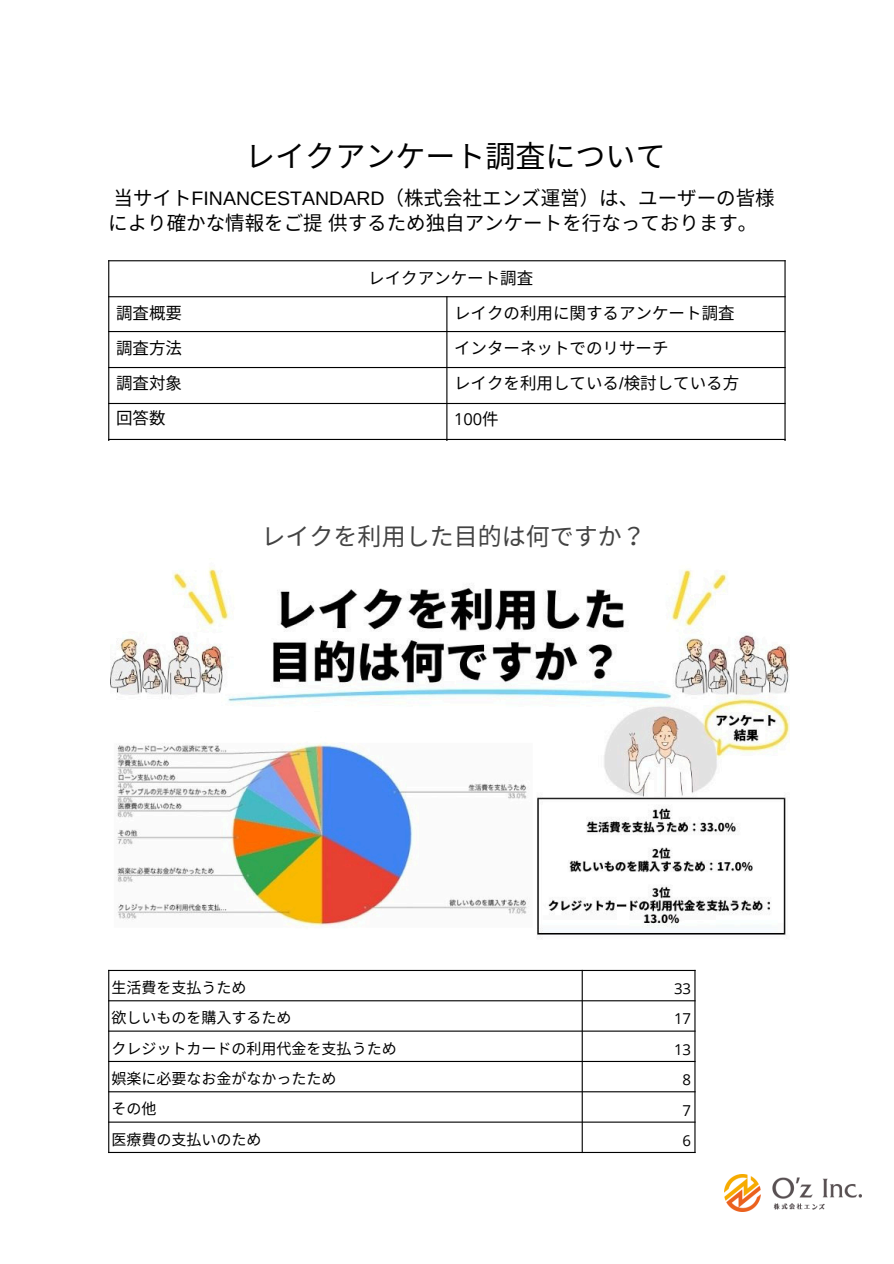
<style>
.page{position:relative;width:894px;height:1264px;background:#fff}
.page>*{position:absolute;margin:0;border:0;box-sizing:border-box;transform-origin:0 0}
.t1{font:30px "Noto Sans CJ Ksc";color:#000}
.t2{font:24px "Noto Sans CJ Ksc";color:#434343}
.t3{font:19.5px/24.8px "Noto Sans CJ Ksc";color:#000}
.t4{font:16.5px/34.8px "Noto Sans CJ Ksc";color:#000}
.t5{font:16.5px "Open Sans";color:#000}
.t6{font:15px/30.3px "Noto Sans CJ Ksc";color:#000}
.t7{font:15px/30.3px "Open Sans";color:#000;text-align:justify}
.s1{font-family:"Arimo"}
.s2{font-family:"Noto Sans CJ Ksc"}
</style>
<div class="page">
<hr style="left:108px;top:969px;width:1px;height:183px;background:#000">
<hr style="left:581px;top:969px;width:1px;height:183px;background:#000">
<hr style="left:694px;top:969px;width:1px;height:183px;background:#000">
<hr style="left:108px;top:969px;width:587px;height:2px;background:#000">
<hr style="left:108px;top:1000px;width:587px;height:1px;background:#000">
<hr style="left:108px;top:1030px;width:587px;height:1px;background:#000">
<hr style="left:108px;top:1060px;width:587px;height:2px;background:#000">
<hr style="left:108px;top:1091px;width:587px;height:1px;background:#000">
<hr style="left:108px;top:1121px;width:587px;height:1px;background:#000">
<hr style="left:108px;top:1151px;width:587px;height:1px;background:#000">
<hr style="left:108px;top:260px;width:1px;height:216px;background:#000">
<hr style="left:446px;top:296px;width:1px;height:180px;background:#000">
<hr style="left:784px;top:260px;width:1px;height:216px;background:#000">
<hr style="left:108px;top:260px;width:677px;height:1px;background:#000">
<hr style="left:108px;top:296px;width:677px;height:1px;background:#000">
<hr style="left:108px;top:331px;width:677px;height:1px;background:#000">
<hr style="left:108px;top:367px;width:677px;height:1px;background:#000">
<hr style="left:108px;top:403px;width:677px;height:1px;background:#000">
<hr style="left:108px;top:439px;width:677px;height:1px;background:#000">
<img style="left:110px;top:567px;width:679px;height:372px">
<div style="left:95px;top:441px;width:692px;height:46px;background:#fff"></div>
<img style="left:724px;top:1174px;width:137px;height:37px">
<p class="t1" style="left:245px;top:132px;width:422px">レイクアンケート調査について</p>
<p class="t3" style="left:108px;top:185px;width:666px">当サイト<span class="s1">FINANCESTANDARD</span>（株式会社エンズ運営）は、ユーザーの皆様により確かな情報をご提供するため独⾃アンケートを⾏なっております。</p>
<p class="t4" style="left:368px;top:259px;width:166px">レイクアンケート調査</p>
<h3 class="t4" style="left:116px;top:295px;width:66px">調査概要</h3>
<p class="t4" style="left:116px;top:330px;width:66px">調査⽅法</p>
<p class="t4" style="left:116px;top:365px;width:66px">調査対象</p>
<p class="t4" style="left:116px;top:400px;width:50px">回答数</p>
<p class="t4" style="left:454px;top:294px;width:282px">レイクの利⽤に関するアンケート調査インターネットでのリサーチ</p>
<p class="t4" style="left:454px;top:364px;width:285px">レイクを利⽤している<span class="s1">/</span>検討している⽅</p>
<p class="t5" style="left:454px;top:407px;width:46px">100<span class="s2">件</span></p>
<h2 class="t2" style="left:261px;top:517px;width:373px">レイクを利⽤した⽬的は何ですか？</h2>
<p class="t6" style="left:111px;top:971px;width:136px">⽣活費を⽀払うため</p>
<p class="t6" style="left:111px;top:1001px;width:181px">欲しいものを購⼊するため</p>
<p class="t6" style="left:111px;top:1032px;width:286px">クレジットカードの利⽤代⾦を⽀払うため娯楽に必要なお⾦がなかったため</p>
<p class="t6" style="left:111px;top:1092px;width:46px">その他</p>
<p class="t6" style="left:111px;top:1123px;width:151px">医療費の⽀払いのため</p>
<p class="t7" style="left:674px;top:973px;width:19px">33<br>17<br>13</p>
<p class="t7" style="left:682px;top:1064px;width:10px">8<br>7<br>6</p>
</div>
